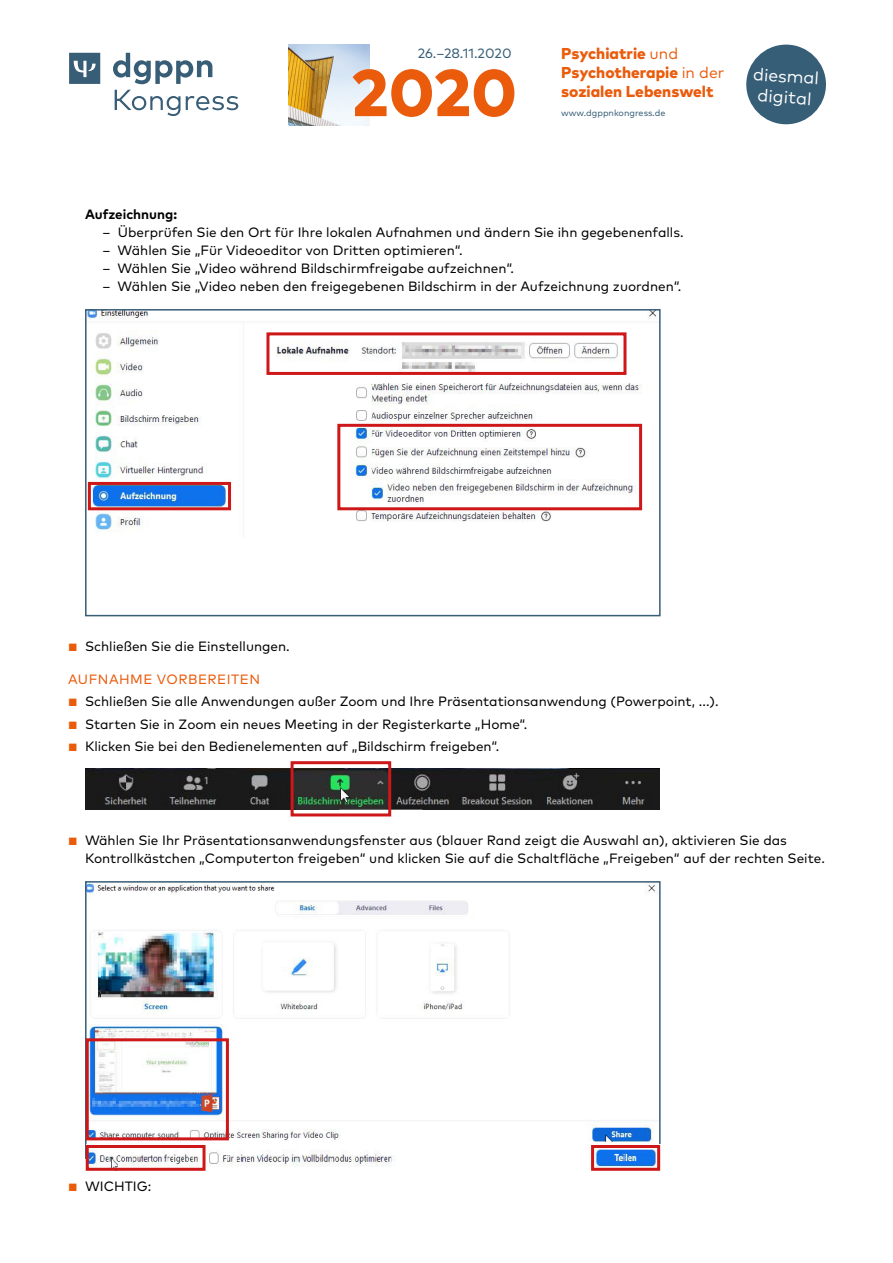
<style>
.page{position:relative;width:893px;height:1263px;background:#fff}
.page>*{position:absolute;margin:0;border:0;box-sizing:border-box;transform-origin:0 0}
.t1{font:800 66px "Mark Pro";color:#ea5b0b}
.t2{font:17.55px/21.1px "Mark Pro";color:#fff;text-align:center}
.t3{font:800 15.75px/18.9px "Mark Pro";color:#ea5b0b}
.t4{font:13.5px/18px "Mark Pro";color:#000}
.t5{font:13.5px "Mark Pro";letter-spacing:.035em;color:#ea5b0b}
.t6{font:13.5px "Mark Pro";color:#375e77}
.t7{font:700 13.5px "Mark Pro";color:#000}
.t8{font:9px "Mark Pro";color:#375e77}
.s1{font-weight:400}
.s2{font-size:10.5px;color:#ea5b0b}
</style>
<div class="page">
<img style="left:289px;top:44px;width:81px;height:81px">
<div style="left:746px;top:45px;width:80px;height:79px;background:#375e77;border-radius:50%"></div>
<svg style="left:115px;top:90px;width:123px;height:26px"></svg>
<svg style="left:113px;top:53px;width:99px;height:31px"></svg>
<svg style="left:69px;top:53px;width:31px;height:31px"></svg>
<img style="left:88px;top:312px;width:570px;height:220px">
<div style="left:85px;top:309px;width:576px;height:307px;border:2px solid #385d76"></div>
<img style="left:85px;top:769px;width:574px;height:41px">
<img style="left:88px;top:884px;width:568px;height:257px">
<img style="left:90px;top:1149px;width:566px;height:18px">
<div style="left:88px;top:482px;width:143px;height:28px;border:3px solid #cd1719"></div>
<div style="left:291px;top:761px;width:100px;height:55px;border:3px solid #cd1719"></div>
<div style="left:86px;top:1038px;width:143px;height:102px;border:3px solid #cd1719"></div>
<div style="left:86px;top:1145px;width:120px;height:26px;border:3px solid #cd1719"></div>
<div style="left:591px;top:1145px;width:69px;height:26px;border:3px solid #cd1719"></div>
<div style="left:266px;top:332px;width:360px;height:43px;border:3px solid #cd1719"></div>
<div style="left:337px;top:424px;width:305px;height:86px;border:3px solid #cd1719"></div>
<p class="t6" style="left:418px;top:43px;width:95px">26.–28.11.2020</p>
<h1 class="t1" style="left:351px;top:42px;width:168px">2020</h1>
<p class="t3" style="left:561px;top:43px;width:165px">Psychiatrie <span class="s1">und<br></span>Psychotherapie <span class="s1">in der </span>sozialen Lebenswelt</p>
<p class="t8" style="left:561px;top:106px;width:106px">www.dgppnkongress.de</p>
<p class="t2" style="left:754px;top:62px;width:67px;rotate:4deg">diesmal digital</p>
<p class="t7" style="left:85px;top:204px;width:94px">Aufzeichnung:</p>
<p class="t4" style="left:103px;top:222px;width:583px">– Überprüfen Sie den Ort für Ihre lokalen Aufnahmen und ändern Sie ihn gegebenenfalls.</p>
<p class="t4" style="left:103px;top:240px;width:362px">– Wählen Sie „Für Videoeditor von Dritten optimieren“.</p>
<p class="t4" style="left:103px;top:258px;width:413px">– Wählen Sie „Video während Bildschirmfreigabe aufzeichnen“.</p>
<p class="t4" style="left:103px;top:276px;width:580px">– Wählen Sie „Video neben den freigegebenen Bildschirm in der Aufzeichnung zuordnen“.</p>
<p class="t4" style="left:68px;top:636px;width:223px"><span class="s2">■</span> Schließen Sie die Einstellungen.</p>
<p class="t5" style="left:68px;top:669px;width:194px">AUFNAHME VORBEREITEN</p>
<p class="t4" style="left:68px;top:691px;width:652px"><span class="s2">■</span> Schließen Sie alle Anwendungen außer Zoom und Ihre Präsentationsanwendung (Powerpoint, ...).</p>
<p class="t4" style="left:68px;top:714px;width:461px"><span class="s2">■</span> Starten Sie in Zoom ein neues Meeting in der Registerkarte „Home“.</p>
<p class="t4" style="left:68px;top:736px;width:433px"><span class="s2">■</span> Klicken Sie bei den Bedienelementen auf „Bildschirm freigeben“.</p>
<p class="t4" style="left:85px;top:830px;width:741px;text-indent:-17px"><span class="s2">■</span> Wählen Sie Ihr Präsentationsanwendungsfenster aus (blauer Rand zeigt die Auswahl an), aktivieren Sie das<br>Kontrollkästchen „Computerton freigeben“ und klicken Sie auf die Schaltfläche „Freigeben“ auf der rechten Seite.</p>
<p class="t4" style="left:68px;top:1176px;width:85px"><span class="s2">■</span> WICHTIG:</p>
</div>
